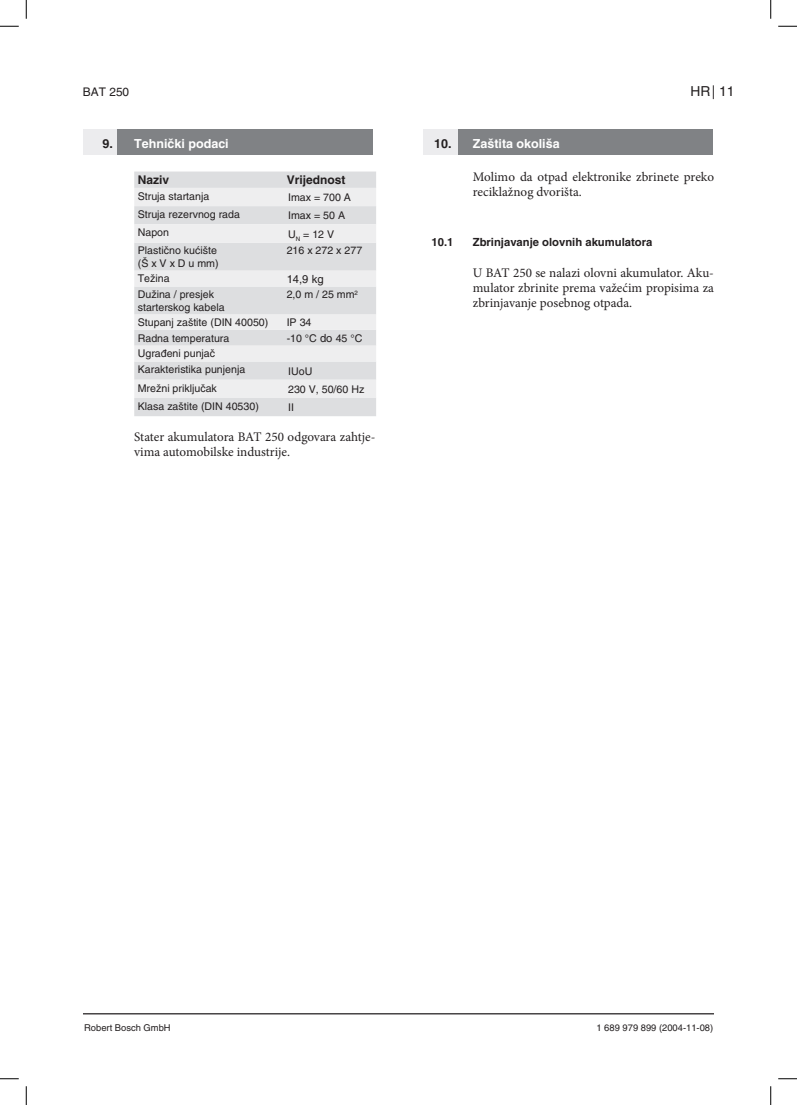
<style>
.page{position:relative;width:797px;height:1105px;background:#fff}
.page>*{position:absolute;margin:0;border:0;box-sizing:border-box;transform-origin:0 0}
.t1{font:13.75px "Helvetica CE";color:#231f20}
.t2{font:13.12px/15px "Minion Pro";color:#231f20}
.t3{font:700 12.5px "Helvetica CE";color:#fff}
.t4{font:700 12.5px "Helvetica CE";color:#231f20}
.t5{font:700 12px "Helvetica CE";color:#231f20}
.t6{font:11.88px "Helvetica CE";color:#231f20}
.t7{font:700 11.25px "Helvetica CE";color:#231f20}
.t8{font:11.25px "Helvetica CE";color:#231f20}
.t9{font:10.62px/12.8px "Helvetica CE";color:#231f20}
.t10{font:9.38px "Helvetica CE";color:#231f20}
.s1{color:#231f20}
.s2{font-size:11.25px}
</style>
<div class="page">
<hr style="left:83px;top:1013px;width:631px;height:1px;background:#231f20">
<div style="left:83px;top:129px;width:34px;height:26px;background:#ececee"></div>
<div style="left:117px;top:129px;width:255px;height:26px;background:#808285"></div>
<div style="left:457px;top:129px;width:255px;height:26px;background:#808285"></div>
<div style="left:423px;top:129px;width:34px;height:26px;background:#ececee"></div>
<div style="left:134px;top:172px;width:242px;height:244px;background:#dddee0"></div>
<svg style="left:134px;top:188px;width:242px;height:210px;background:#e5e6e7"></svg>
<svg style="left:0;top:26px;width:19px;height:1px"></svg>
<svg style="left:778px;top:26px;width:19px;height:1px"></svg>
<svg style="left:0;top:1078px;width:19px;height:1px"></svg>
<svg style="left:778px;top:1078px;width:19px;height:1px"></svg>
<svg style="left:26px;top:0;width:1px;height:19px"></svg>
<svg style="left:26px;top:1086px;width:1px;height:19px"></svg>
<svg style="left:770px;top:0;width:1px;height:19px"></svg>
<svg style="left:770px;top:1086px;width:1px;height:19px"></svg>
<p class="t6" style="left:83px;top:87px;width:48px">BAT 250</p>
<p class="t1" style="left:690px;top:85px;width:45px">HR | 11</p>
<p class="t3" style="left:103px;top:138px;width:128px"><span class="s1">9.</span> Tehnički podaci</p>
<p class="t4" style="left:434px;top:138px;width:19px">10.</p>
<p class="t3" style="left:473px;top:138px;width:88px">Zaštita okoliša</p>
<p class="t5" style="left:138px;top:175px;width:33px">Na ziv</p>
<p class="t5" style="left:287px;top:175px;width:60px">V ri jed nost</p>
<p class="t9" style="left:138px;top:190px;width:73px">S tru ja star ta nja</p>
<p class="t9" style="left:288px;top:192px;width:64px">Imax = 700 A</p>
<p class="t9" style="left:138px;top:209px;width:104px">S tru ja rez erv nog ra da</p>
<p class="t9" style="left:288px;top:210px;width:58px">Imax = 50 A</p>
<p class="t9" style="left:138px;top:227px;width:33px">Na pon</p>
<p class="t9" style="left:288px;top:228px;width:48px">U<sub>N</sub> = 12 V</p>
<p class="t9" style="left:138px;top:245px;width:82px">P la stič no kućiš te (Š x V x D u mm)</p>
<p class="t9" style="left:287px;top:245px;width:77px">216 x 272 x 277</p>
<p class="t9" style="left:138px;top:273px;width:33px">Teži na</p>
<p class="t8" style="left:287px;top:274px;width:38px">14,9 kg</p>
<p class="t9" style="left:138px;top:289px;width:88px">Duži na / pre sjek star ter skog ka be la</p>
<p class="t9" style="left:287px;top:289px;width:73px">2,0 m / 25 mm<sup>2</sup></p>
<p class="t9" style="left:138px;top:317px;width:132px">S tu panj zaš ti te (DIN 40050)</p>
<p class="t9" style="left:287px;top:317px;width:26px">IP 34</p>
<p class="t9" style="left:138px;top:332px;width:93px">Rad na tem pe ra tu ra</p>
<p class="t9" style="left:287px;top:333px;width:77px">-10 °C <span class="s2">do</span> 45 °C</p>
<p class="t9" style="left:138px;top:347px;width:109px;line-height:15.8px">U građe ni pu njač<br>Ka rak te ri sti ka pu nje nja</p>
<p class="t9" style="left:288px;top:365px;width:26px">IUoU</p>
<p class="t9" style="left:138px;top:382px;width:81px">M rež ni pri ključak</p>
<p class="t9" style="left:288px;top:384px;width:78px">230 V, 50/60 Hz</p>
<p class="t9" style="left:138px;top:400px;width:123px">K la sa zaš ti te (DIN 40530)</p>
<p class="t9" style="left:288px;top:402px;width:7px">II</p>
<p class="t2" style="left:134px;top:431px;width:243px">Stater akumulatora BAT 250 odgovara zahtje&shy;vima automobilske industrije.</p>
<p class="t2" style="left:473px;top:170px;width:243px">Molimo da otpad elektronike zbrinete preko reciklažnog dvorišta.</p>
<p class="t7" style="left:431px;top:238px;width:23px">10.1</p>
<p class="t7" style="left:473px;top:238px;width:181px">Zbrinjavanje olovnih akumulatora</p>
<p class="t2" style="left:473px;top:267px;width:243px;text-align:justify">U BAT 250 se nalazi olovni akumulator. Aku&shy;mulator zbrinite prema važećim propisima za zbrinjavanje posebnog otpada.</p>
<p class="t10" style="left:84px;top:1024px;width:88px">Robert Bosch GmbH</p>
<p class="t10" style="left:596px;top:1024px;width:118px">1 689 979 899 (2004-11-08)</p>
</div>
